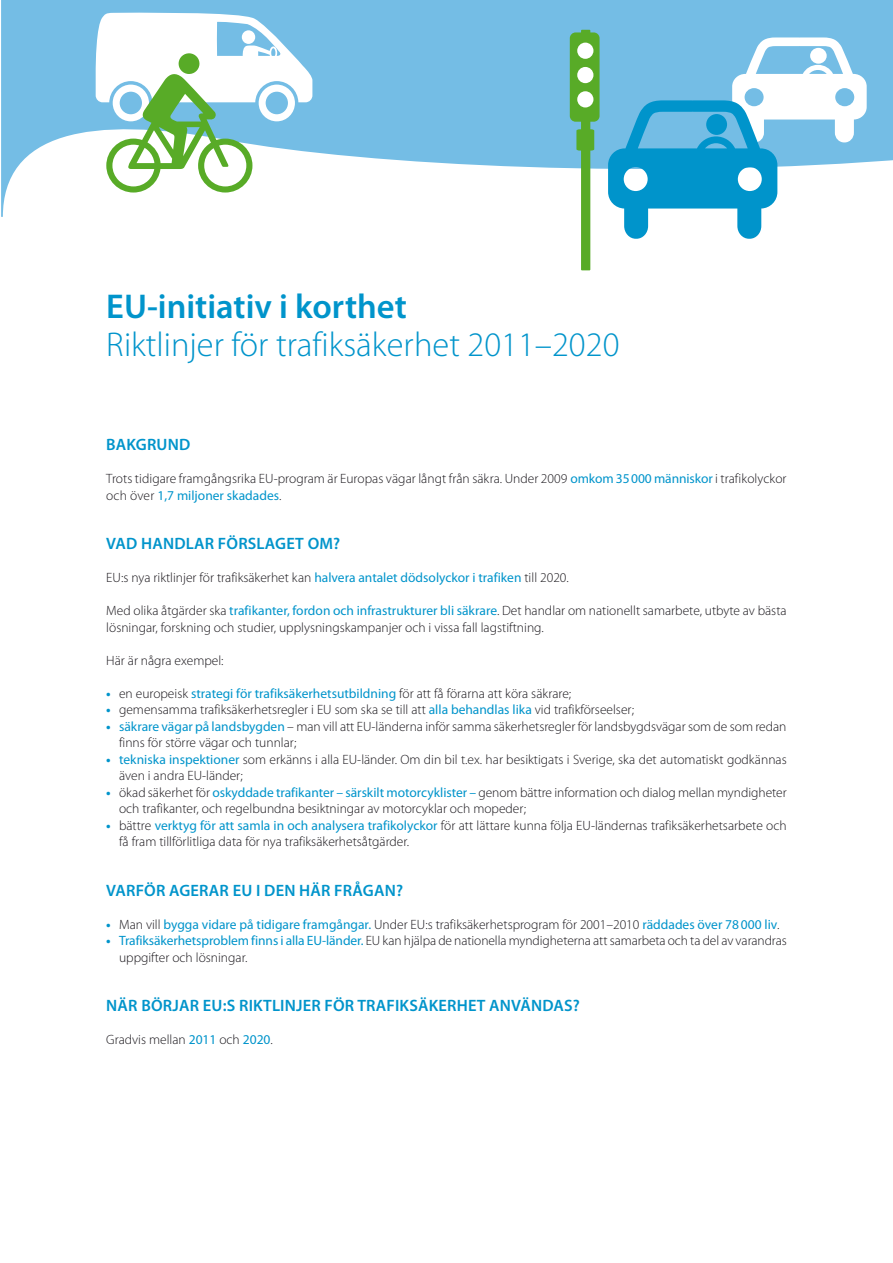
<style>
.page{position:relative;width:893px;height:1263px;background:#fff}
.page>*{position:absolute;margin:0;border:0;box-sizing:border-box;transform-origin:0 0}
.t1{font:300 34.5px "Myriad Pro";color:#0094cb}
.t2{font:600 34.5px "Myriad Pro";color:#0094cb}
.t3{font:600 16.5px "Myriad Pro";letter-spacing:.01em;color:#0094cb}
.t4{font:300 13.5px/16.5px "Myriad Pro";color:#1a171c}
.t5{font:13.5px "Myriad Pro";color:#0094cb}
.s1{font-weight:400;color:#0094cb}
.s2{font-weight:700;color:#0094cb}
.s3{font-weight:700}
.s4{font-weight:300;color:#1a171c}
</style>
<div class="page">
<svg style="left:1px;top:0;width:892px;height:217px;fill:#74bde5"></svg>
<svg style="left:608px;top:37px;width:259px;height:202px"></svg>
<svg style="left:96px;top:11px;width:216px;height:182px"></svg>
<div style="left:581px;top:30px;width:9px;height:240px;background:#58ab27"></div>
<div style="left:570px;top:32px;width:30px;height:90px;background:#58ab27;border-radius:6px"></div>
<svg style="left:576px;top:129px;width:18px;height:22px"></svg>
<div style="left:577px;top:43px;width:16px;height:16px;background:#fff;border-radius:50%"></div>
<div style="left:577px;top:67px;width:16px;height:16px;background:#fff;border-radius:50%"></div>
<div style="left:577px;top:91px;width:16px;height:16px;background:#fff;border-radius:50%"></div>
<h1 class="t2" style="left:106px;top:284px;width:302px">EU-initiativ i korthet</h1>
<h1 class="t1" style="left:106px;top:323px;width:515px">Riktlinjer för trafiksäkerhet 2011–2020</h1>
<p class="t3" style="left:106px;top:434px;width:86px">BAKGRUND</p>
<p class="t4" style="left:106px;top:470px;width:682px">Trots tidigare framgångsrika EU-program är Europas vägar långt från säkra. Under 2009 <span class="s1">omkom 35000 människor</span> i trafikolyckor och över <span class="s1">1,7 miljoner skadades</span>.</p>
<p class="t3" style="left:106px;top:533px;width:236px">VAD HANDLAR FÖRSLAGET OM?</p>
<p class="t4" style="left:106px;top:569px;width:464px">EU:s nya riktlinjer för trafiksäkerhet kan <span class="s1">halvera antalet dödsolyckor i trafiken</span> till 2020.</p>
<p class="t4" style="left:106px;top:602px;width:682px">Med olika åtgärder ska <span class="s1">trafikanter, fordon och infrastrukturer bli säkrare</span>. Det handlar om nationellt samarbete, utbyte av bästa lösningar, forskning och studier, upplysningskampanjer och i vissa fall lagstiftning.</p>
<p class="t4" style="left:106px;top:652px;width:119px">Här är några exempel:</p>
<p class="t4" style="left:106px;top:685px;width:466px"><span class="s2">•</span> en europeisk <span class="s1">strategi för trafiksäkerhetsutbildning</span> för att få förarna att köra säkrare;</p>
<p class="t4" style="left:106px;top:701px;width:529px"><span class="s2">•</span> gemensamma trafiksäkerhetsregler i EU som ska se till att <span class="s1">alla behandlas lika</span> vid trafikförseelser;</p>
<p class="t4" style="left:119px;top:718px;width:669px;text-indent:-13px"><span class="s2">•</span> <span class="s1">säkrare vägar på landsbygden</span> – man vill att EU-länderna inför samma säkerhetsregler för landsbygdsvägar som de som redan finns för större vägar och tunnlar;</p>
<p class="t4" style="left:119px;top:751px;width:669px;text-indent:-13px"><span class="s2">•</span> <span class="s1">tekniska inspektioner</span> som erkänns i alla EU-länder. Om din bil t.ex. har besiktigats i Sverige, ska det automatiskt godkännas även i andra EU-länder;</p>
<p class="t4" style="left:119px;top:784px;width:669px;text-indent:-13px"><span class="s2">•</span> ökad säkerhet för <span class="s1">oskyddade trafikanter – särskilt motorcyklister –</span> genom bättre information och dialog mellan myndigheter och trafikanter, och regelbundna besiktningar av motorcyklar och mopeder;</p>
<p class="t4" style="left:119px;top:817px;width:669px;text-indent:-13px"><span class="s2">•</span> bättre <span class="s1">verktyg för att samla in och analysera trafikolyckor</span> för att lättare kunna följa EU-ländernas trafiksäkerhetsarbete och få fram tillförlitliga data för nya trafiksäkerhetsåtgärder.</p>
<p class="t3" style="left:106px;top:879px;width:298px">VARFÖR AGERAR EU I DEN HÄR FRÅGAN?</p>
<p class="t5" style="left:106px;top:917px;width:675px"><span class="s3">•</span> <span class="s4">Man vill</span> bygga vidare på tidigare framgångar. <span class="s4">Under EU:s trafiksäkerhetsprogram för 2001–2010</span> räddades över 78000 liv<span class="s4">.</span></p>
<p class="t4" style="left:119px;top:932px;width:669px;text-indent:-13px"><span class="s2">•</span> <span class="s1">Trafiksäkerhetsproblem finns i alla EU-länder.</span> EU kan hjälpa de nationella myndigheterna att samarbeta och ta del av varandras uppgifter och lösningar.</p>
<p class="t3" style="left:106px;top:995px;width:475px">NÄR BÖRJAR EU:S RIKTLINJER FÖR TRAFIKSÄKERHET ANVÄNDAS?</p>
<p class="t4" style="left:106px;top:1031px;width:168px">Gradvis mellan <span class="s1">2011</span> och <span class="s1">2020</span>.</p>
</div>
